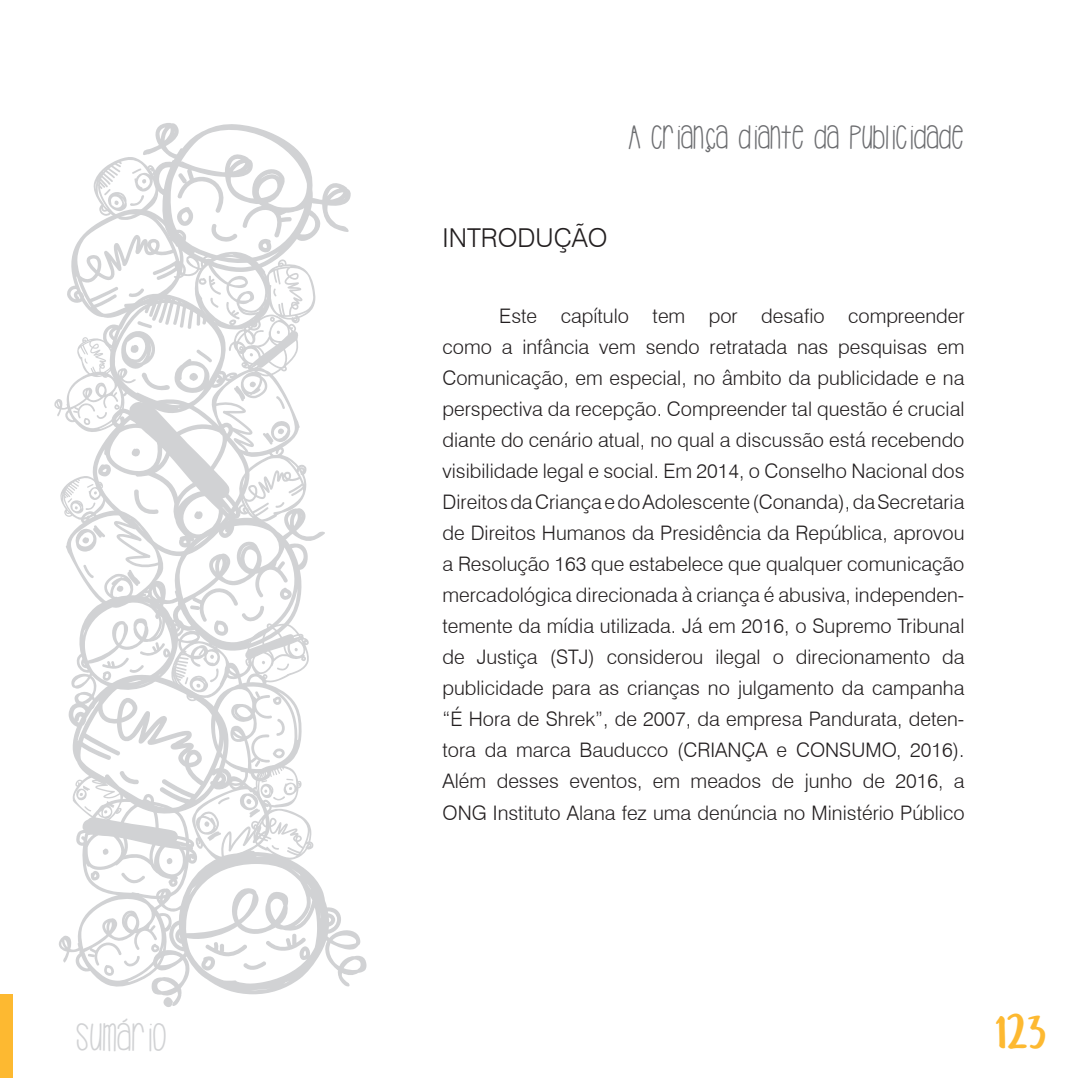
<style>
.page{position:relative;width:1078px;height:1078px;background:#fff}
.page>*{position:absolute;margin:0;border:0;box-sizing:border-box;transform-origin:0 0}
.Notas_rodapé{font:40px "Hello Casual";color:#d1d2d4}
.t1{font:40px "Semringah";color:#fdb931}
.t2{font:34px "Hello Casual";color:#6c6d70}
.Título_1{font:300 26px "Swiss 721 BT";color:#231f20}
.Parágrafos{font:300 20px/31px "Swiss 721 BT";color:#231f20;text-align:justify}
</style>
<div class="page">
<svg style="left:54px;top:123px;width:312px;height:884px"></svg>
<div style="left:0;top:994px;width:12px;height:83px;background:#fdb931"></div>
<h2 class="t2" style="left:628px;top:118px;width:337px">A CRIANÇA DIANTE DA PUBLICIDADE</h2>
<p class="Título_1" style="left:442px;top:221px;width:166px">INTRODUÇÃO</p>
<p class="Parágrafos" style="left:442px;top:300px;width:523px;text-indent:57px">Este capítulo tem por desafio compreender como a infância vem sendo retratada nas pesquisas em Comunicação, em especial, no âmbito da publicidade e na perspectiva da recepção. Compreender tal questão é crucial diante do cenário atual, no qual a discussão está recebendo visibilidade legal e social. Em 2014, o Conselho Nacional dos Direitos da Criança e do Adolescente (Conanda), da Secretaria de Direitos Humanos da Presidência da República, aprovou a Resolução 163 que estabelece que qualquer comunicação mercadológica direcionada à criança é abusiva, independen&shy;temente da mídia utilizada. Já em 2016, o Supremo Tribunal de Justiça (STJ) considerou ilegal o direcionamento da publicidade para as crianças no julgamento da campanha “É Hora de Shrek”, de 2007, da empresa Pandurata, deten&shy;tora da marca Bauducco (CRIANÇA e CONSUMO, 2016).<br>Além desses eventos, em meados de junho de 2016, a ONG Instituto Alana fez uma denúncia no Ministério Público</p>
<p class="Notas_rodapé" style="left:76px;top:1015px;width:92px">SUMÁRIO</p>
<p class="t1" style="left:995px;top:1011px;width:52px">123</p>
</div>
